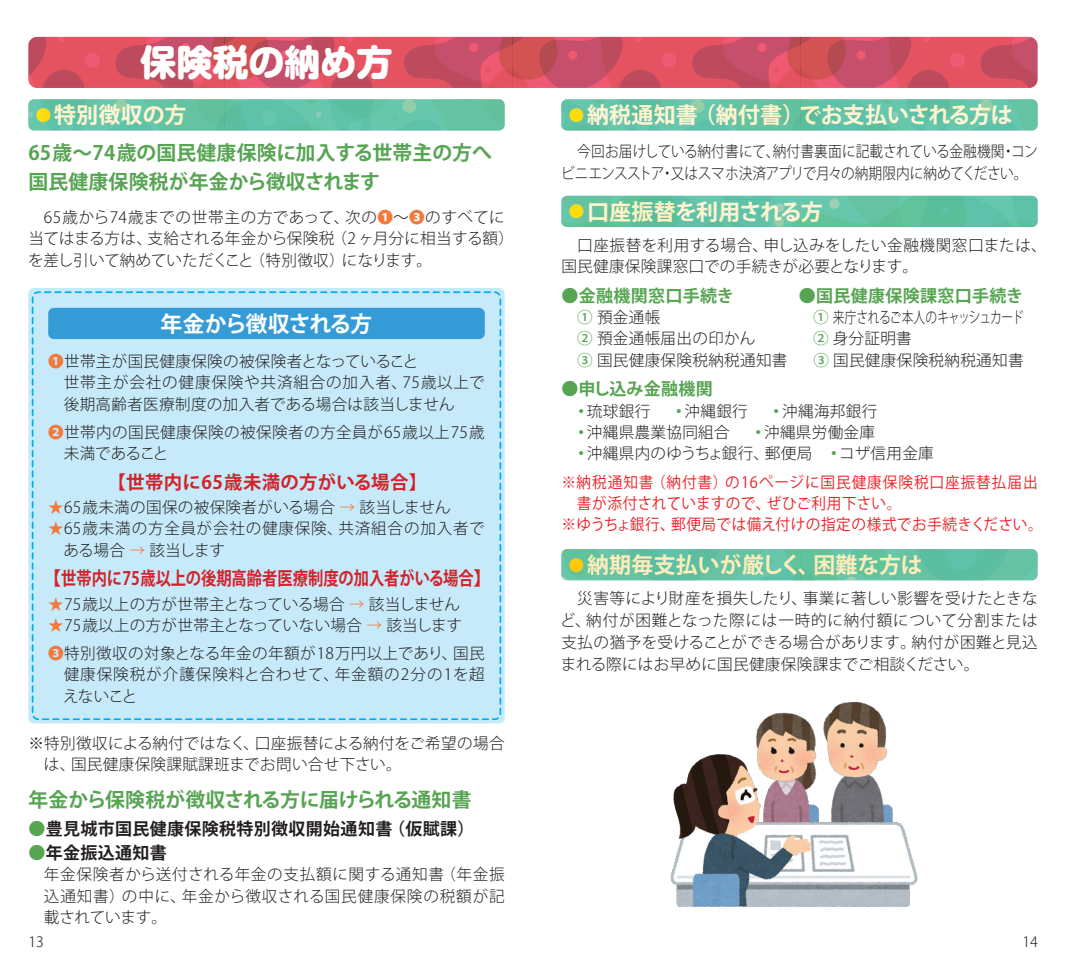
<style>
.page{position:relative;width:1066px;height:976px;background:#fff}
.page>*{position:absolute;margin:0;border:0;box-sizing:border-box;transform-origin:0 0}
.t1{font:800 36px "Shin M Go Pro";color:#fff}
.t2{font:700 22px "Koz Go Std";color:#feedbb}
.t3{font:700 22px "Koz Go Std";letter-spacing:-.03em;color:#feedbb}
.t4{font:700 22px "Koz Go Std";letter-spacing:-.05em;color:#fff}
.t5{font:700 19.8px/28.4px "Koz Go Std";letter-spacing:.01em;color:#57a453}
.t6{font:700 19.8px "Koz Go Std";letter-spacing:-.015em;color:#57a453}
.t7{font:700 18.4px "Koz Go Std";color:#d1232a}
.t8{font:700 18.4px "Koz Go Std";letter-spacing:.02em;color:#d1232a}
.t9{font:700 17px "Koz Go Std";letter-spacing:.02em;color:#231f20}
.t10{font:700 17px "Koz Go Std";letter-spacing:.02em;color:#57a453}
.t11{font:300 15.6px/21.2px "Koz Go Std";letter-spacing:.02em;color:#231f20}
.t12{font:300 15.6px/21.2px "Koz Go Std";letter-spacing:-.02em;color:#231f20;scale:.88 1}
.t13{font:300 15.6px/21.2px "Koz Go Std";letter-spacing:.05em;color:#231f20}
.t14{font:15.6px "Koz Go Std";letter-spacing:.04em;color:#ee1d23;scale:.94 1}
.t15{font:15.6px "Koz Go Std";letter-spacing:.065em;color:#ee1d23;scale:.94 1}
.t16{font:300 15.6px/21.2px "Koz Go Std";letter-spacing:.06em;color:#231f20}
.t17{font:300 15.6px "Koz Go Std";color:#231f20}
.t18{font:15.6px "Koz Go Std";letter-spacing:.01em;color:#ee1d23;scale:.94 1}
.t19{font:300 15.6px "Koz Go Std";letter-spacing:-.035em;color:#231f20}
.t20{font:300 14.2px "Koz Go Std";color:#231f20}
.s1{font-size:15.4px;color:#feca0a}
.s2{font-weight:700;color:#f3793b}
.s3{color:#f3793b}
.s4{color:#57a453}
.s5{font-weight:500;color:#57a453}
.s6{font-weight:700;color:#57a453}
</style>
<div class="page">
<div style="left:561px;top:196px;width:476px;height:31px;background:#61c2a3;border-radius:6px"></div>
<div style="left:561px;top:99px;width:476px;height:31px;background:#65c3a9;border-radius:6px"></div>
<div style="left:561px;top:549px;width:476px;height:31px;background:#61c3a3;border-radius:6px"></div>
<img style="left:670px;top:701px;width:248px;height:206px">
<svg style="left:28px;top:37px;width:1009px;height:51px;background:#d35162"></svg>
<div style="left:28px;top:288px;width:477px;height:435px;background:#c6eafa;border-radius:6px"></div>
<div style="left:32px;top:291px;width:469px;height:428px;border:2px dashed #00aeef;border-radius:6px"></div>
<div style="left:48px;top:308px;width:437px;height:31px;background:#359bd6;border-radius:6px"></div>
<div style="left:28px;top:99px;width:477px;height:31px;background:#65c3a9;border-radius:6px"></div>
<h1 class="t1" style="left:140px;top:33px;width:253px">保険税の納め方</h1>
<h2 class="t2" style="left:36px;top:101px;width:152px"><span class="s1">●</span> 特別徴収の方</h2>
<p class="t5" style="left:28px;top:140px;width:465px">65歳～74歳の国民健康保険に加入する世帯主の方へ国民健康保険税が年金から徴収されます</p>
<p class="t11" style="left:28px;top:207px;width:487px;text-indent:16px">65歳から74歳までの世帯主の方であって、次の<span class="s2">❶</span>～<span class="s2">❸</span>のすべてに当てはまる方は、支給される年金から保険税（2 ヶ月分に相当する額）を差し引いて納めていただくこと（特別徴収）になります。</p>
<h2 class="t4" style="left:161px;top:309px;width:213px">年金から徴収される方</h2>
<p class="t11" style="left:64px;top:351px;width:423px;text-indent:-16px"><span class="s2">❶</span>世帯主が国民健康保険の被保険者となっていること<br>世帯主が会社の健康保険や共済組合の加入者、75歳以上で後期高齢者医療制度の加入者である場合は該当しません</p>
<p class="t11" style="left:64px;top:421px;width:422px;text-indent:-16px"><span class="s2">❷</span>世帯内の国民健康保険の被保険者の方全員が65歳以上75歳未満であること</p>
<p class="t8" style="left:108px;top:470px;width:321px">【世帯内に65歳未満の方がいる場合】</p>
<p class="t11" style="left:48px;top:497px;width:404px"><span class="s3">★</span>65歳未満の国保の被保険者がいる場合 <span class="s3">→</span> 該当しません</p>
<p class="t13" style="left:63px;top:518px;width:423px;text-indent:-15px"><span class="s3">★</span>65歳未満の方全員が会社の健康保険、共済組合の加入者である場合 <span class="s3">→</span> 該当します</p>
<p class="t7" style="left:43px;top:566px;width:451px">【世帯内に75歳以上の後期高齢者医療制度の加入者がいる場合】</p>
<p class="t17" style="left:48px;top:593px;width:413px"><span class="s3">★</span>75歳以上の方が世帯主となっている場合 <span class="s3">→</span> 該当しません</p>
<p class="t11" style="left:48px;top:611px;width:438px;line-height:28.4px"><span class="s3">★</span>75歳以上の方が世帯主となっていない場合 <span class="s3">→</span> 該当します<br><span class="s2">❸</span>特別徴収の対象となる年金の年額が18万円以上であり、国民</p>
<p class="t16" style="left:63px;top:664px;width:423px">健康保険税が介護保険料と合わせて、年金額の2分の1を超えないこと</p>
<p class="t11" style="left:44px;top:732px;width:462px;text-indent:-16px">※特別徴収による納付ではなく、口座振替による納付をご希望の場合は、国民健康保険課賦課班までお問い合せ下さい。</p>
<p class="t6" style="left:28px;top:786px;width:445px">年金から保険税が徴収される方に届けられる通知書</p>
<p class="t9" style="left:28px;top:817px;width:448px"><span class="s4">●</span>豊見城市国民健康保険税特別徴収開始通知書 （仮賦課）</p>
<p class="t9" style="left:28px;top:841px;width:140px"><span class="s4">●</span>年金振込通知書</p>
<p class="t11" style="left:44px;top:863px;width:462px;text-align:justify">年金保険者から送付される年金の支払額に関する通知書 （年金振込通知書）の中に、年金から徴収される国民健康保険の税額が記載されています。</p>
<p class="t20" style="left:28px;top:932px;width:17px">13</p>
<h2 class="t2" style="left:569px;top:101px;width:446px"><span class="s1">●</span> 納税通知書（納付書）でお支払いされる方は</h2>
<p class="t12" style="left:561px;top:141px;width:543px;text-indent:16px">今回お届けしている納付書にて、納付書裏面に記載されている金融機関・コンビニエンスストア・又はスマホ決済アプリで月々の納期限内に納めてください。</p>
<h2 class="t3" style="left:569px;top:197px;width:256px"><span class="s1">●</span> 口座振替を利用される方</h2>
<p class="t11" style="left:561px;top:234px;width:487px;text-indent:16px">口座振替を利用する場合、申し込みをしたい金融機関窓口または、国民健康保険課窓口での手続きが必要となります。</p>
<p class="t10" style="left:561px;top:284px;width:174px">●金融機関窓口手続き</p>
<p class="t10" style="left:777px;top:284px;width:247px">　 ●国民健康保険課窓口手続き</p>
<p class="t11" style="left:577px;top:307px;width:85px"><span class="s5">①</span> 預金通帳</p>
<p class="t19" style="left:777px;top:307px;width:248px">　　 <span class="s5">①</span> 来庁されるご本人のキャッシュカード</p>
<p class="t11" style="left:577px;top:328px;width:180px"><span class="s5">②</span> 預金通帳届出の印かん</p>
<p class="t11" style="left:577px;top:328px;width:448px;text-indent:200px">　　 <span class="s5">②</span> 身分証明書<br><span class="s5">③</span> 国民健康保険税納税通知書　 <span class="s5">③</span> 国民健康保険税納税通知書</p>
<p class="t10" style="left:561px;top:378px;width:153px">●申し込み金融機関</p>
<p class="t11" style="left:573px;top:400px;width:78px"><span class="s6">・</span>琉球銀行</p>
<p class="t11" style="left:671px;top:400px;width:78px"><span class="s6">・</span>沖縄銀行</p>
<p class="t11" style="left:769px;top:400px;width:110px"><span class="s6">・</span>沖縄海邦銀行</p>
<p class="t11" style="left:573px;top:421px;width:158px"><span class="s6">・</span>沖縄県農業協同組合</p>
<p class="t11" style="left:573px;top:421px;width:362px;text-indent:177px"><span class="s6">・</span>沖縄県労働金庫<br><span class="s6">・</span>沖縄県内のゆうちょ銀行、郵便局　<span class="s6">・</span>コザ信用金庫</p>
<p class="t15" style="left:561px;top:472px;width:508px">※納税通知書（納付書）の16ページに国民健康保険税口座振替払届出</p>
<p class="t18" style="left:577px;top:493px;width:347px">書が添付されていますので、ぜひご利用下さい。</p>
<p class="t14" style="left:561px;top:514px;width:514px">※ゆうちょ銀行、郵便局では備え付けの指定の様式でお手続きください。</p>
<h2 class="t2" style="left:569px;top:550px;width:356px"><span class="s1">●</span> 納期毎支払いが厳しく、困難な方は</h2>
<p class="t11" style="left:560px;top:587px;width:479px;line-height:22px;text-align:justify;text-indent:17px">災害等により財産を損失したり、事業に著しい影響を受けたときなど、納付が困難となった際には一時的に納付額について分割または支払の猶予を受けることができる場合があります。納付が困難と見込まれる際にはお早めに国民健康保険課までご相談ください。</p>
<p class="t20" style="left:1022px;top:932px;width:17px">14</p>
</div>
